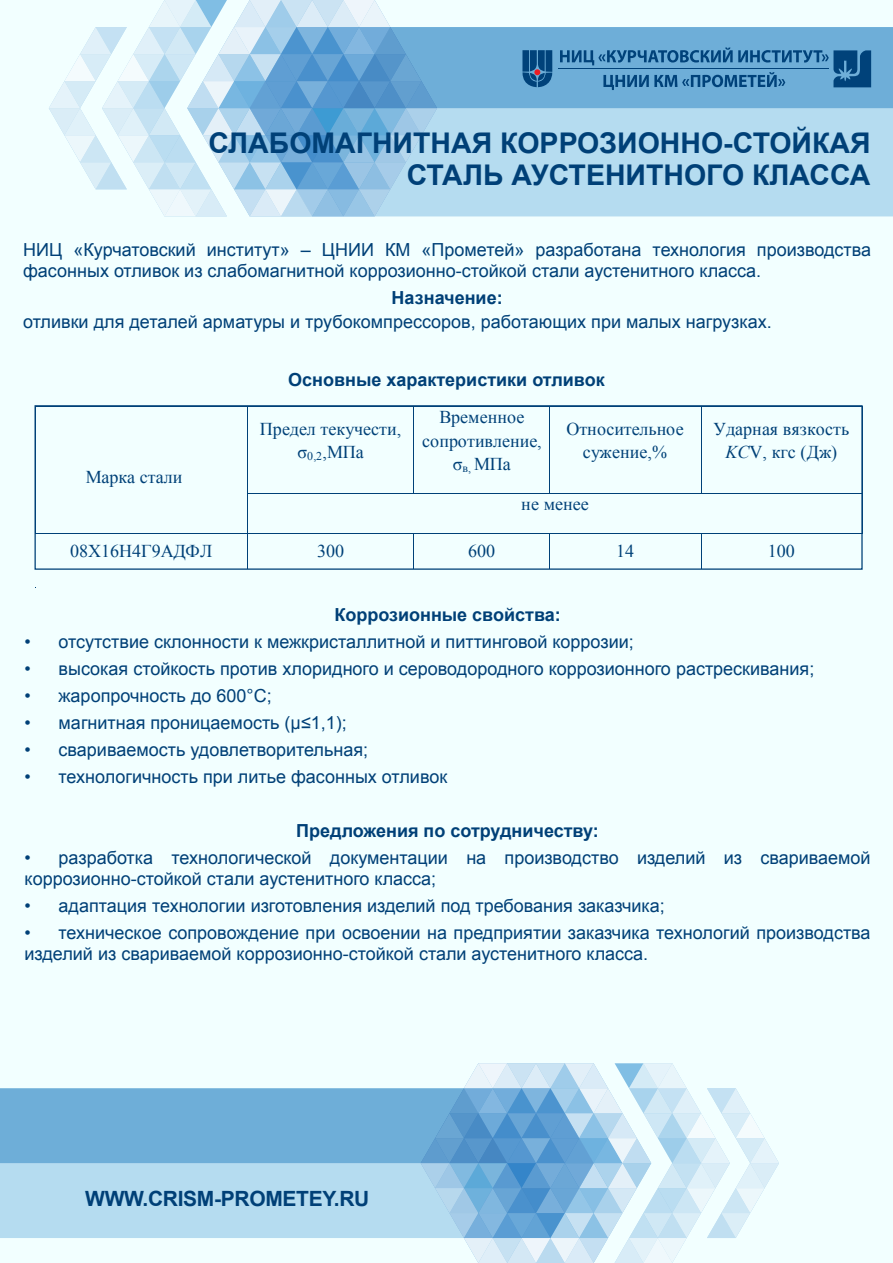
<style>
.page{position:relative;width:893px;height:1263px;background:#f2ffff}
.page>*{position:absolute;margin:0;border:0;box-sizing:border-box;transform-origin:0 0}
.t1{font:700 28.5px/31.5px "Arial";color:#004077;text-align:right}
.t2{font:700 21px "Arial";letter-spacing:-.015em;color:#004077}
.t3{font:18px/21px "Arial";color:#004077}
.t4{font:18px/23.4px "Times New Roman";color:#004178;text-align:center}
.t5{font:700 18px "Arial";color:#004077}
.s1{font-style:italic}
</style>
<div class="page">
<svg style="left:49px;top:0;width:844px;height:216px"></svg>
<svg style="left:0;top:1063px;width:779px;height:200px"></svg>
<hr style="left:247px;top:407px;width:1px;height:86px;background:#004178">
<hr style="left:413px;top:407px;width:1px;height:86px;background:#004178">
<hr style="left:549px;top:407px;width:1px;height:86px;background:#004178">
<hr style="left:701px;top:407px;width:1px;height:86px;background:#004178">
<hr style="left:248px;top:493px;width:165px;height:1px;background:#004178">
<hr style="left:414px;top:493px;width:135px;height:1px;background:#004178">
<hr style="left:550px;top:493px;width:151px;height:1px;background:#004178">
<hr style="left:701px;top:493px;width:161px;height:1px;background:#004178">
<hr style="left:247px;top:494px;width:1px;height:39px;background:#004178">
<hr style="left:36px;top:533px;width:211px;height:1px;background:#004178">
<hr style="left:248px;top:533px;width:165px;height:1px;background:#004178">
<hr style="left:414px;top:533px;width:135px;height:1px;background:#004178">
<hr style="left:550px;top:533px;width:151px;height:1px;background:#004178">
<hr style="left:701px;top:533px;width:161px;height:1px;background:#004178">
<hr style="left:247px;top:534px;width:1px;height:35px;background:#004178">
<hr style="left:413px;top:534px;width:1px;height:35px;background:#004178">
<hr style="left:549px;top:534px;width:1px;height:35px;background:#004178">
<hr style="left:701px;top:534px;width:1px;height:35px;background:#004178">
<div style="left:35px;top:405px;width:828px;height:165px;border:1px solid #004178"></div>
<h1 class="t1" style="left:208px;top:129px;width:664px">СЛАБОМАГНИТНАЯ КОРРОЗИОННО-СТОЙКАЯ<br>СТАЛЬ АУСТЕНИТНОГО КЛАССА</h1>
<p class="t3" style="left:23px;top:239px;width:849px">НИЦ «Курчатовский институт» – ЦНИИ КМ «Прометей» разработана технология производства фасонных отливок из слабомагнитной коррозионно-стойкой стали аустенитного класса.</p>
<p class="t5" style="left:392px;top:286px;width:113px">Назначение:</p>
<p class="t3" style="left:23px;top:311px;width:750px">отливки для деталей арматуры и трубокомпрессоров, работающих при малых нагрузках.</p>
<p class="t4" style="left:86px;top:465px;width:98px">Марка стали</p>
<p class="t5" style="left:288px;top:368px;width:318px">Основные характеристики отливок</p>
<p class="t4" style="left:260px;top:417px;width:143px">Предел текучести, σ<sub>0,2</sub>,МПа</p>
<p class="t4" style="left:422px;top:405px;width:121px">Временное сопротивление, σ<sub>в,</sub> МПа</p>
<p class="t4" style="left:566px;top:417px;width:119px">Относительное сужение,%</p>
<p class="t4" style="left:714px;top:417px;width:137px">Ударная вязкость<br><span class="s1">KC</span>V, кгс (Дж)</p>
<p class="t4" style="left:521px;top:492px;width:69px">не менее</p>
<p class="t4" style="left:70px;top:541px;width:144px">08Х16Н4Г9АДФЛ</p>
<p class="t4" style="left:317px;top:541px;width:29px">300</p>
<p class="t4" style="left:468px;top:541px;width:29px">600</p>
<p class="t4" style="left:616px;top:541px;width:20px">14</p>
<p class="t4" style="left:768px;top:541px;width:29px">100</p>
<p class="t5" style="left:334px;top:603px;width:228px">Коррозионные свойства:</p>
<p class="t3" style="left:25px;top:632px;width:611px">• отсутствие склонности к межкристаллитной и питтинговой коррозии;</p>
<p class="t3" style="left:25px;top:659px;width:791px">• высокая стойкость против хлоридного и сероводородного коррозионного растрескивания;</p>
<p class="t3" style="left:25px;top:686px;width:249px">• жаропрочность до 600°С;</p>
<p class="t3" style="left:25px;top:713px;width:324px">• магнитная проницаемость (µ≤1,1);</p>
<p class="t3" style="left:25px;top:740px;width:345px">• свариваемость удовлетворительная;</p>
<p class="t3" style="left:25px;top:767px;width:424px">• технологичность при литье фасонных отливок</p>
<p class="t5" style="left:296px;top:819px;width:304px">Предложения по сотрудничеству:</p>
<p class="t3" style="left:25px;top:848px;width:848px">• разработка технологической документации на производство изделий из свариваемой коррозионно-стойкой стали аустенитного класса;</p>
<p class="t3" style="left:25px;top:896px;width:642px">• адаптация технологии изготовления изделий под требования заказчика;</p>
<p class="t3" style="left:25px;top:923px;width:847px">• техническое сопровождение при освоении на предприятии заказчика технологий производства изделий из свариваемой коррозионно-стойкой стали аустенитного класса.</p>
<p class="t2" style="left:85px;top:1186px;width:286px">WWW.CRISM-PROMETEY.RU</p>
</div>
